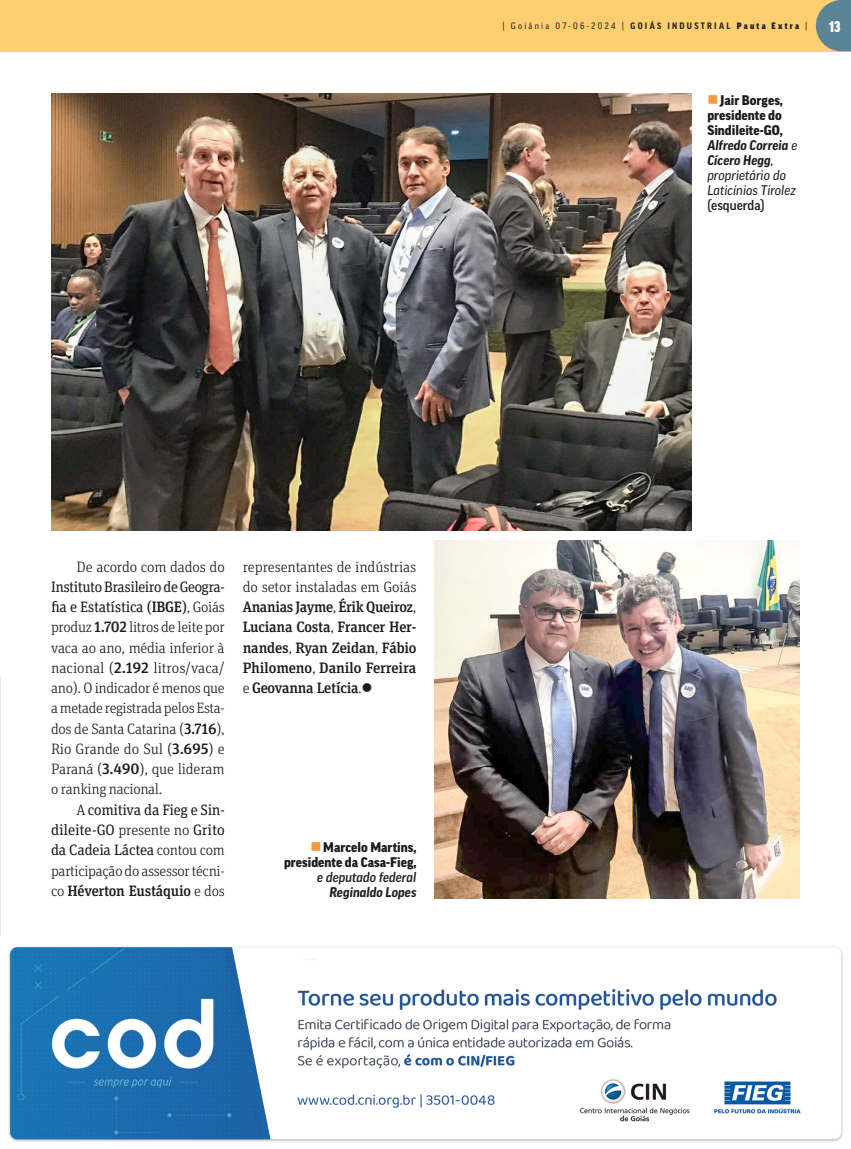
<style>
.page{position:relative;width:851px;height:1149px;background:#fff}
.page>*{position:absolute;margin:0;border:0;box-sizing:border-box;transform-origin:0 0}
.t1{font:300 15px/20.2px "Unit Slab Pro";letter-spacing:-.02em;color:#1d1d1b;text-align:justify}
.t2{font:500 15px/20.2px "Unit Slab Pro";letter-spacing:-.015em;color:#1d1d1b;text-align:justify}
.t3{font:900 condensed 15px "Good Pro";color:#fff}
.t4{font:900 13.5px/15px "Good Pro";color:#1d1d1b}
.t5{font:italic 13.5px/15px "Good Pro News";color:#1d1d1b}
.t6{font:italic 500 13.5px "Good Pro";color:#1d1d1b}
.t7{font:italic 700 13.5px "Good Pro";color:#1d1d1b}
.t8{font:500 13.5px "Good Pro";color:#1d1d1b}
.t9{font:9px "Good Pro Narr News";letter-spacing:.25em;color:#1d1d1b}
.s1{font-family:"Good Pro Narr";font-weight:700}
.s2{font-family:"Good Pro Narr Ultra"}
.s3{font-weight:700;font-style:italic}
.s4{font-family:"Good Pro News";font-weight:400;font-style:italic}
.s5{font-weight:400}
.s6{font-weight:500}
.s7{font-weight:300}
</style>
<div class="page">
<div style="left:0;top:0;width:850px;height:51px;background:#fecf71"></div>
<svg style="left:815px;top:0;width:35px;height:51px"></svg>
<img style="left:0;top:676px;width:1px;height:372px">
<img style="left:52px;top:94px;width:639px;height:437px">
<img style="left:434px;top:540px;width:365px;height:357px">
<img style="left:0;top:937px;width:843px;height:205px">
<p class="t9" style="left:502px;top:21px;width:306px">| Goiânia 07-06-2024 | <span class="s1">GOIÁS INDUSTRIAL</span> <span class="s2">Pauta Extra</span> |</p>
<p class="t3" style="left:828px;top:18px;width:13px">13</p>
<p class="t4" style="left:707px;top:92px;width:92px;text-indent:13px">Jair Borges, presidente do<br>Sindileite‑GO,<br><span class="s3">Alfredo Correia</span> <span class="s4">e<br></span><span class="s3">Cícero Hegg</span><span class="s4">,</span></p>
<p class="t5" style="left:707px;top:167px;width:90px">proprietário do<br>Laticínios Tirolez</p>
<p class="t8" style="left:707px;top:197px;width:59px">(esquerda)</p>
<p class="t1" style="left:77px;top:555px;width:150px">De acordo com dados do</p>
<p class="t1" style="left:51px;top:576px;width:175px"><span class="s5">Instituto Brasileiro de Geogra‑ fia e Estatística (</span><span class="s6">IBGE</span><span class="s5">)</span>, Goiás produz <span class="s6">1.702</span> litros de leite por vaca ao ano, média inferior à nacional (<span class="s6">2.192</span> litros/vaca/ ano). O indicador é menos que a metade registrada pelos Esta‑ dos de Santa Catarina (<span class="s6">3.716</span>), Rio Grande do Sul (<span class="s6">3.695</span>) e Paraná (<span class="s6">3.490</span>), que lideram o ranking nacional.</p>
<p class="t1" style="left:51px;top:798px;width:175px;text-indent:26px">A <span class="s5">comitiva da Fieg e Sin‑ dileite‑GO</span> presente no <span class="s5">Grito da Cadeia Láctea</span> contou com participação do assessor técni‑ co <span class="s6">Héverton Eustáquio</span> e dos</p>
<p class="t2" style="left:243px;top:555px;width:175px"><span class="s7">representantes de indústrias do setor instaladas em Goiás </span>Ananias Jayme<span class="s7">,</span> Érik Queiroz<span class="s7">, </span>Luciana Costa<span class="s7">,</span> Francer Her‑ nandes<span class="s7">,</span> Ryan Zeidan<span class="s7">,</span> Fábio Philomeno<span class="s7">,</span> Danilo Ferreira <span class="s7">e</span> Geovanna Letícia<span class="s7">.</span>●</p>
<p class="t4" style="left:284px;top:838px;width:134px;text-align:right">Marcelo Martins, presidente da Casa‑Fieg,</p>
<p class="t6" style="left:317px;top:868px;width:101px">e deputado federal</p>
<p class="t7" style="left:329px;top:883px;width:89px">Reginaldo Lopes</p>
</div>
